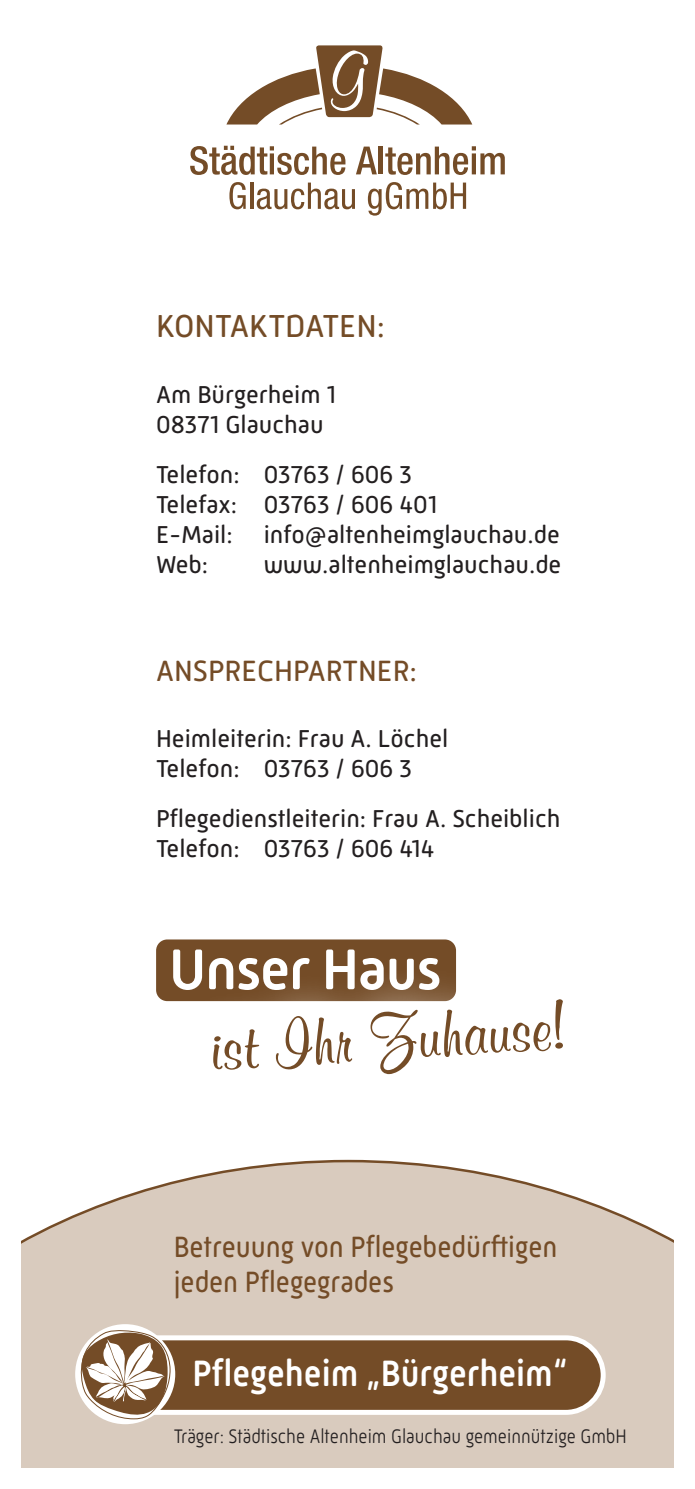
<style>
.page{position:relative;width:695px;height:1489px;background:#fff}
.page>*{position:absolute;margin:0;border:0;box-sizing:border-box;transform-origin:0 0}
.t1{font:71.5px "Melville";color:#744c27}
.t2{font:500 37.5px "Mic 32 New Rounded";color:#fff;scale:.92 1}
.t3{font:32.5px "Mic 32 New Rounded";color:#744c27}
.t4{font:30px/35px "Mic 32 New Rounded";color:#744c27;scale:.92 1}
.t5{font:30px "Mic 32 New Rounded";color:#744c27}
.t6{font:25px/30px "Mic 32 New Rounded";color:#231f20}
.t7{font:300 20px "Mic 32 New Rounded";color:#231f20;scale:.9 1}
</style>
<div class="page">
<svg style="left:21px;top:1159px;width:652px;height:308px;background:#dccfc3"></svg>
<div style="left:91px;top:1337px;width:512px;height:75px;background:#744c27;border-radius:37px"></div>
<div style="left:89px;top:1335px;width:516px;height:79px;border:5px solid #fff;border-radius:37px"></div>
<svg style="left:75px;top:1323px;width:100px;height:100px"></svg>
<svg style="left:79px;top:1329px;width:92px;height:90px"></svg>
<svg style="left:226px;top:45px;width:246px;height:79px"></svg>
<svg style="left:190px;top:146px;width:155px;height:29px"></svg>
<svg style="left:356px;top:147px;width:21px;height:27px"></svg>
<div style="left:378px;top:147px;width:5px;height:27px;background:#744c27"></div>
<svg style="left:385px;top:146px;width:119px;height:29px"></svg>
<svg style="left:229px;top:182px;width:16px;height:27px"></svg>
<hr style="left:250px;top:182px;width:3px;height:27px;background:#744c27">
<svg style="left:257px;top:182px;width:98px;height:27px"></svg>
<svg style="left:368px;top:182px;width:98px;height:34px"></svg>
<svg style="left:156px;top:939px;width:300px;height:62px;background:#7c5734"></svg>
<svg style="left:165px;top:950px;width:292px;height:52px;fill:#78512d"></svg>
<h3 class="t3" style="left:156px;top:307px;width:230px">KONTAKTDATEN:</h3>
<p class="t6" style="left:156px;top:379px;width:182px">Am Bürgerheim 1<br>08371 Glauchau</p>
<p class="t6" style="left:156px;top:459px;width:405px">Telefon: 03763 / 606 3<br>Telefax: 03763 / 606 401<br>E-Mail: info@altenheimglauchau.de<br>Web:</p>
<p class="t6" style="left:263px;top:549px;width:299px">www.altenheimglauchau.de</p>
<p class="t5" style="left:156px;top:653px;width:262px">ANSPRECHPARTNER:</p>
<p class="t6" style="left:156px;top:723px;width:294px">Heimleiterin: Frau A. Löchel<br>Telefon: 03763 / 606 3</p>
<p class="t6" style="left:156px;top:803px;width:406px">Pflegedienstleiterin: Frau A. Scheiblich<br>Telefon: 03763 / 606 414</p>
<h1 class="t1" style="left:206px;top:1008px;width:359px;rotate:-4deg">ist Ihr Zuhause!</h1>
<p class="t4" style="left:174px;top:1228px;width:418px">Betreuung von Pflegebedürftigen jeden Pflegegrades</p>
<h2 class="t2" style="left:192px;top:1351px;width:409px">Pflegeheim „Bürgerheim“</h2>
<p class="t7" style="left:174px;top:1424px;width:505px">Träger: Städtische Altenheim Glauchau gemeinnützige GmbH</p>
</div>
